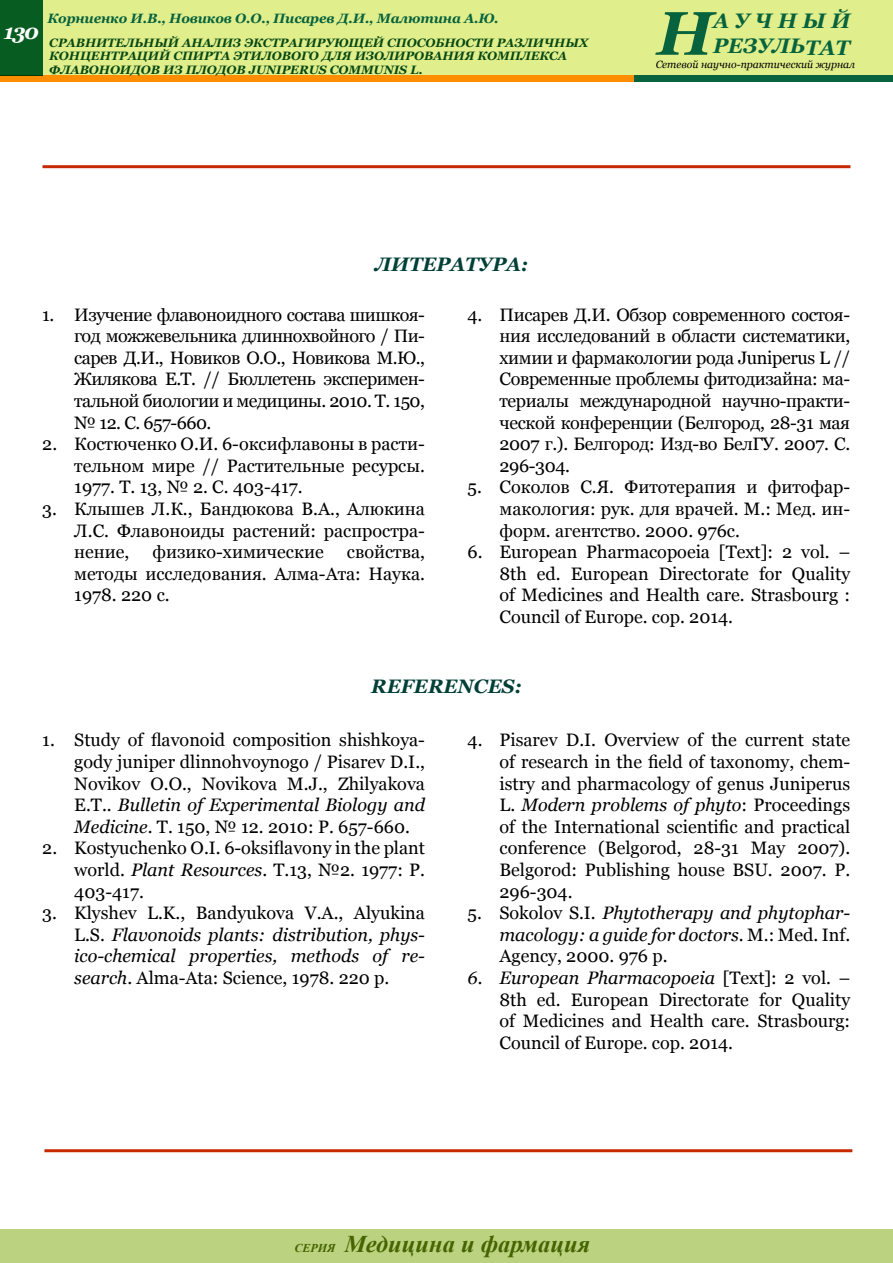
<style>
.page{position:relative;width:893px;height:1263px;background:#fff}
.page>*{position:absolute;margin:0;border:0;box-sizing:border-box;transform-origin:0 0}
.t1{font:italic 700 61.5px "Georgia";color:#07633d}
.t2{font:italic 700 24px "Times New Roman";color:#466400}
.t3{font:italic 700 21px/25.2px "Georgia";color:#07633d}
.t4{font:italic 700 19.5px "Georgia";color:#003f37}
.t5{font:18px/21.6px "Georgia";color:#000;text-align:justify}
.t6{font:italic 18px/21.6px "Georgia";color:#000;text-align:justify}
.t7{font:italic 700 13.5px "Georgia";letter-spacing:-.01em;color:#07633d}
.t8{font:italic 700 12.15px/13.5px "Georgia";color:#074812}
.t9{font:italic 10.5px "Georgia";color:#000}
.s1{font-style:italic}
.s2{font-style:normal}
.s3{font-size:12px}
</style>
<div class="page">
<div style="left:0;top:1229px;width:893px;height:34px;background:#bbd380"></div>
<div style="left:0;top:0;width:893px;height:81px;background:#e0ee8c"></div>
<div style="left:0;top:75px;width:655px;height:7px;background:#ff8d00"></div>
<div style="left:0;top:0;width:43px;height:75px;background:#065c21"></div>
<div style="left:634px;top:75px;width:259px;height:7px;background:#07633d"></div>
<hr style="left:43px;top:165px;width:807px;height:3px;background:#c62900">
<hr style="left:44px;top:1149px;width:808px;height:3px;background:#c62900">
<p class="t7" style="left:48px;top:10px;width:453px">Корниенко И.В., Новиков О.О., Писарев Д.И., Малютина А.Ю.</p>
<p class="t8" style="left:49px;top:36px;width:541px;text-indent:-46px"><sup>130</sup> СРАВНИТЕЛЬНЫЙ АНАЛИЗ ЭКСТРАГИРУЮЩЕЙ СПОСОБНОСТИ РАЗЛИЧНЫХ<br>КОНЦЕНТРАЦИЙ СПИРТА ЭТИЛОВОГО ДЛЯ ИЗОЛИРОВАНИЯ КОМПЛЕКСА<br>ФЛАВОНОИДОВ ИЗ ПЛОДОВ JUNIPERUS COMMUNIS L.</p>
<p class="t3" style="left:713px;top:8px;width:139px">АУЧНЫЙ<br>РЕЗУЛЬТАТ</p>
<h1 class="t1" style="left:657px;top:-2px;width:58px">Н</h1>
<p class="t9" style="left:655px;top:58px;width:201px">Сетевой научно-практический журнал</p>
<p class="t4" style="left:375px;top:253px;width:155px">Литература:</p>
<p class="t5" style="left:74px;top:303px;width:352px;text-indent:-32px">1. Изучение флавоноидного состава шишкоя&shy;год можжевельника длиннохвойного / Пи&shy;сарев Д.И., Новиков О.О., Новикова М.Ю., Жилякова Е.Т. // Бюллетень эксперимен&shy;тальной биологии и медицины. 2010. Т. 150, № 12. С. 657-660.</p>
<p class="t5" style="left:74px;top:433px;width:352px;text-indent:-32px">2. Костюченко О.И. 6-оксифлавоны в расти&shy;тельном мире // Растительные ресурсы.<br>1977. Т. 13, № 2. С. 403-417.</p>
<p class="t5" style="left:74px;top:498px;width:352px;text-indent:-32px">3. Клышев Л.К., Бандюкова В.А., Алюкина Л.С. Флавоноиды растений: распростра&shy;нение,</p>
<p class="t5" style="left:499px;top:303px;width:352px;text-indent:-32px">4. Писарев Д.И. Обзор современного состоя&shy;ния исследований в области систематики, химии и фармакологии рода Juniperus L // Современные проблемы фитодизайна: ма&shy;териалы международной научно-практи&shy;ческой конференции (Белгород, 28-31 мая 2007 г.). Белгород: Изд-во БелГУ. 2007. С.<br>296-304.</p>
<p class="t5" style="left:499px;top:476px;width:352px;text-indent:-32px">5. Соколов С.Я. Фитотерапия и фитофар&shy;макология: рук. для врачей. М.: Мед. ин&shy;форм. агентство. 2000. 976с.</p>
<p class="t5" style="left:499px;top:541px;width:352px;text-indent:-32px">6. European Pharmacopoeia [Text]: 2 vol. – 8th ed. European Directorate for Quality of Medicines and Health care. Strasbourg :<br>Council of Europe. cop. 2014.</p>
<p class="t5" style="left:74px;top:541px;width:352px;text-indent:273px">свойства, методы исследования. Алма-Ата: Наука.<br>1978. 220 с.</p>
<p class="t5" style="left:153px;top:541px;width:173px">физико-химические</p>
<p class="t4" style="left:371px;top:675px;width:152px">REFERENCES:</p>
<p class="t5" style="left:74px;top:729px;width:352px;text-indent:-32px">1. Study of flavonoid composition shishkoya&shy;gody juniper dlinnohvoynogo / Pisarev D.I., Novikov O.O., Novikova M.J., Zhilyakova E.T.. <span class="s1">Bulletin of Experimental Biology and Medicine</span>. T. 150, № 12. 2010: P. 657-660.</p>
<p class="t5" style="left:74px;top:837px;width:352px;text-indent:-32px">2. Kostyuchenko O.I. 6-oksiflavony in the plant world. <span class="s1">Plant Resources</span>. T.13, №2. 1977: P.<br>403-417.</p>
<p class="t6" style="left:74px;top:902px;width:352px;text-indent:-32px"><span class="s2">3. Klyshev L.K., Bandyukova V.A., Alyukina L.S.</span> Flavonoids plants: distribution, phys&shy;ico-chemical properties, methods of re&shy;search<span class="s2">. Alma-Ata: Science, 1978. 220 p.</span></p>
<p class="t5" style="left:499px;top:729px;width:352px;text-indent:-32px">4. Pisarev D.I. Overview of the current state of research in the field of taxonomy, chem&shy;istry and pharmacology of genus Juniperus L. <span class="s1">Modern problems of phyto</span>: Proceedings of the International scientific and practical conference (Belgorod, 28-31 May 2007).<br>Belgorod: Publishing house BSU. 2007. P.<br>296-304.</p>
<p class="t6" style="left:499px;top:902px;width:352px;text-indent:-32px"><span class="s2">5. Sokolov S.I.</span> Phytotherapy and phytophar&shy;macology: a guide for doctors<span class="s2">. M.: Med. Inf.<br>Agency, 2000. 976 p.</span></p>
<p class="t5" style="left:499px;top:967px;width:352px;text-indent:-32px"><span class="s1">6. European Pharmacopoeia</span> [Text]: 2 vol. – 8th ed. European Directorate for Quality of Medicines and Health care. Strasbourg:<br>Council of Europe. cop. 2014.</p>
<h2 class="t2" style="left:294px;top:1227px;width:297px"><span class="s3">СЕРИЯ</span> Медицина и фармация</h2>
</div>
